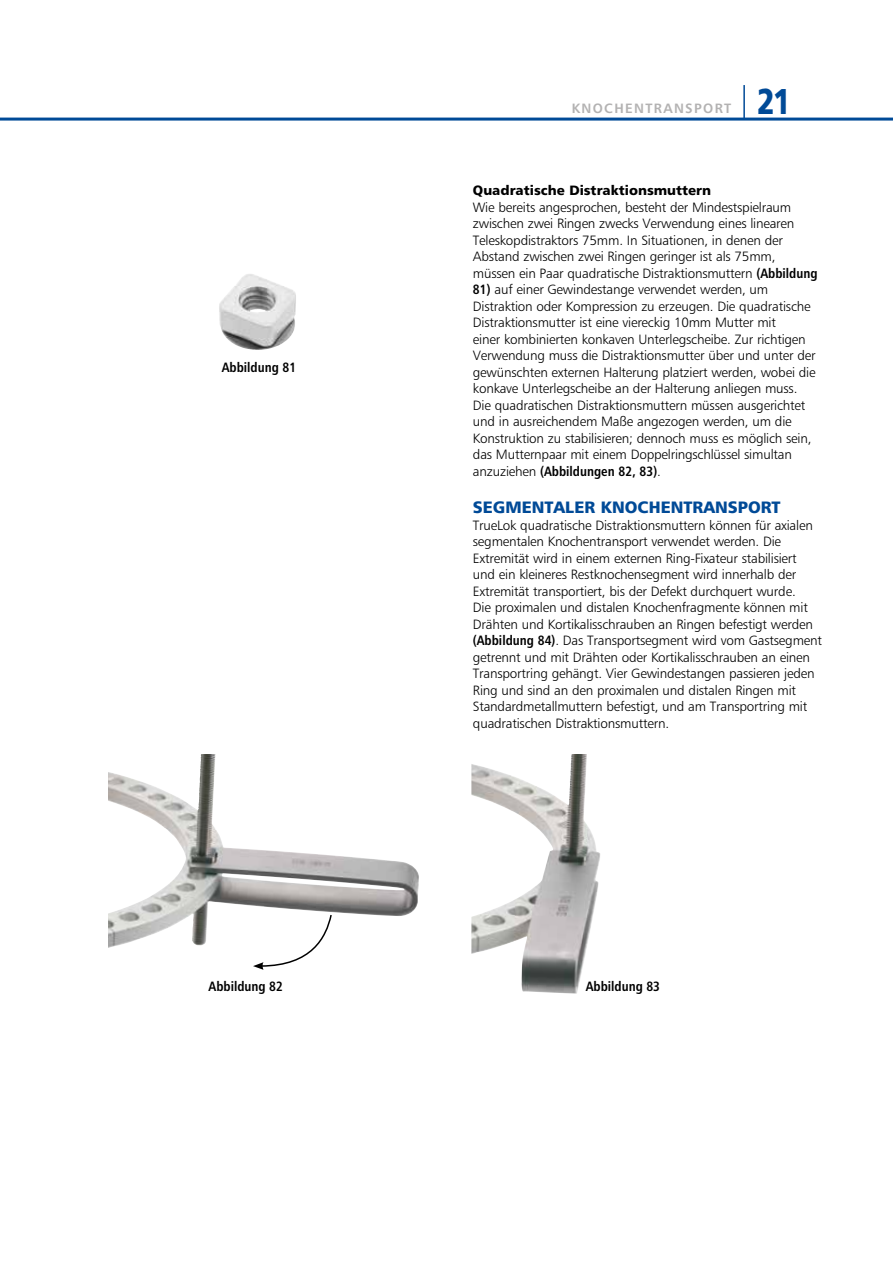
<style>
.page{position:relative;width:893px;height:1263px;background:#fff}
.page>*{position:absolute;margin:0;border:0;box-sizing:border-box;transform-origin:0 0}
.t1{font:36px "Humanist 777 BT Black B";color:#004a97;scale:.8 1}
.t2{font:16.5px "Humanist 777 BT Black B";color:#004a97}
.t3{font:13.5px/16.5px "Humanist 777 BT Light B";letter-spacing:-.015em;color:#000}
.t4{font:13.5px "Humanist 777 BT Bold Condensed B";color:#000}
.t5{font:13.5px "Humanist 777 BT Black B";color:#000}
.t6{font:13.5px "Humanist 777 BT Bold B";letter-spacing:.1em;color:#b3b2b2}
.s1{font-family:"Humanist 777 BT Bold Condensed B"}
.s2{font-family:"Humanist 777 BT Light B"}
</style>
<div class="page">
<img style="left:471px;top:754px;width:129px;height:240px">
<img style="left:219px;top:274px;width:77px;height:76px">
<img style="left:108px;top:754px;width:311px;height:194px">
<svg style="left:253px;top:913px;width:80px;height:57px"></svg>
<hr style="left:743px;top:85px;width:2px;height:34px;background:#004a97">
<hr style="left:0;top:118px;width:893px;height:3px;background:#004a97">
<p class="t4" style="left:222px;top:359px;width:76px">Abbildung 81</p>
<p class="t6" style="left:572px;top:100px;width:161px">KNOCHENTRANSPORT</p>
<h1 class="t1" style="left:757px;top:78px;width:44px">21</h1>
<p class="t5" style="left:473px;top:182px;width:240px">Quadratische Distraktionsmuttern</p>
<p class="t3" style="left:473px;top:199px;width:346px">Wie bereits angesprochen, besteht der Mindestspielraum zwischen zwei Ringen zwecks Verwendung eines linearen Teleskopdistraktors 75mm. In Situationen, in denen der Abstand zwischen zwei Ringen geringer ist als 75mm, müssen ein Paar quadratische Distraktionsmuttern <span class="s1">(Abbildung</span></p>
<p class="t3" style="left:473px;top:281px;width:344px"><span class="s1">81)</span> auf einer Gewindestange verwendet werden, um Distraktion oder Kompression zu erzeugen. Die quadratische Distraktionsmutter ist eine viereckig 10mm Mutter mit<br>einer kombinierten konkaven Unterlegscheibe. Zur richtigen Verwendung muss die Distraktionsmutter über und unter der gewünschten externen Halterung platziert werden, wobei die konkave Unterlegscheibe an der Halterung anliegen muss.<br>Die quadratischen Distraktionsmuttern müssen ausgerichtet und in ausreichendem Maße angezogen werden, um die Konstruktion zu stabilisieren; dennoch muss es möglich sein, das Mutternpaar mit einem Doppelringschlüssel simultan</p>
<p class="t4" style="left:473px;top:462px;width:190px"><span class="s2">anzuziehen</span> (Abbildungen 82, 83)<span class="s2">.</span></p>
<p class="t2" style="left:473px;top:497px;width:309px">SEGMENTALER KNOCHENTRANSPORT</p>
<p class="t3" style="left:473px;top:517px;width:351px">TrueLok quadratische Distraktionsmuttern können für axialen segmentalen Knochentransport verwendet werden. Die Extremität wird in einem externen Ring-Fixateur stabilisiert und ein kleineres Restknochensegment wird innerhalb der Extremität transportiert, bis der Defekt durchquert wurde.<br>Die proximalen und distalen Knochenfragmente können mit Drähten und Kortikalisschrauben an Ringen befestigt werden <span class="s1">(Abbildung 84)</span>. Das Transportsegment wird vom Gastsegment getrennt und mit Drähten oder Kortikalisschrauben an einen Transportring gehängt. Vier Gewindestangen passieren jeden Ring und sind an den proximalen und distalen Ringen mit Standardmetallmuttern befestigt, und am Transportring mit quadratischen Distraktionsmuttern.</p>
<p class="t4" style="left:208px;top:977px;width:76px">Abbildung 82</p>
<p class="t4" style="left:586px;top:978px;width:76px">Abbildung 83</p>
</div>
